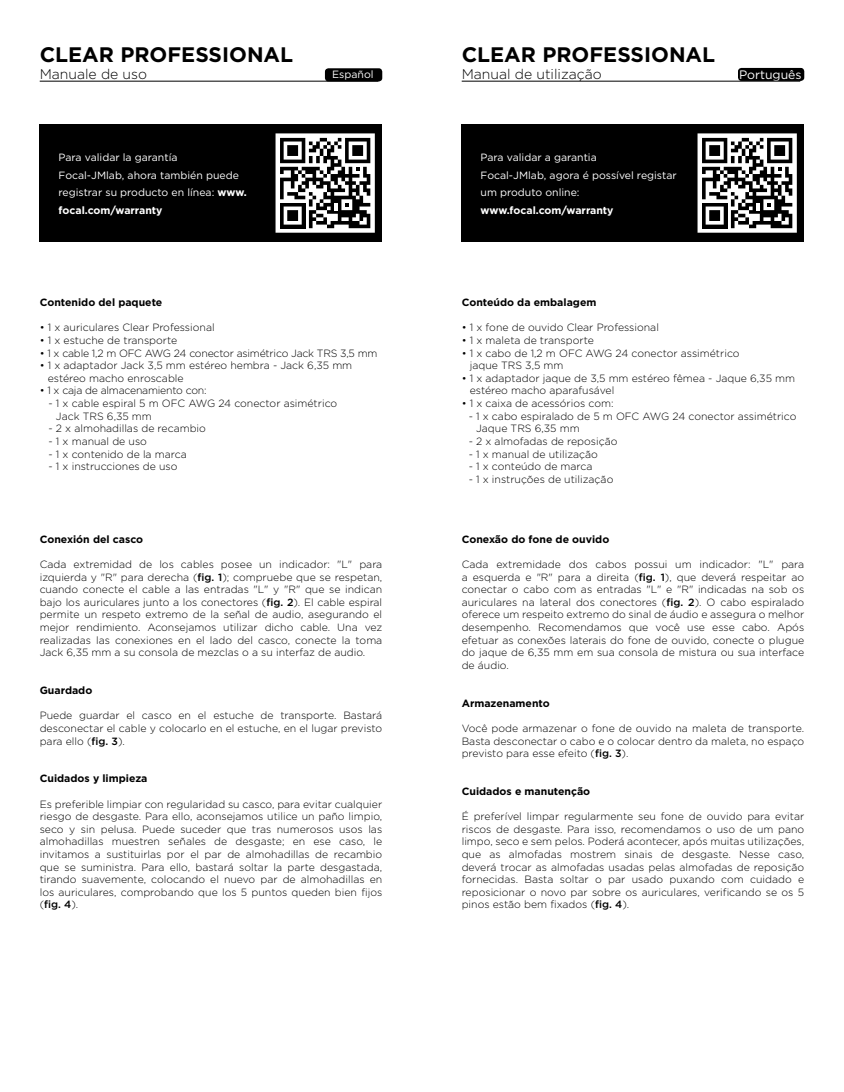
<style>
.page{position:relative;width:844px;height:1092px;background:#fff}
.page>*{position:absolute;margin:0;border:0;box-sizing:border-box;transform-origin:0 0}
.t1{font:700 21px "Gotham";color:#000}
.Texte{font:300 14px "Gotham";color:#000}
.t2{font:12.25px "Gotham";color:#fff}
.Texte-2{font:300 10.5px/12.6px "Gotham";color:#000;text-align:justify}
.Texte-3{font:10.5px/17.5px "Gotham";color:#fff}
.Texte-4{font:700 10.5px "Gotham";color:#000}
.Texte-5{font:300 10.5px "Gotham";letter-spacing:-.02em;color:#000}
.Titre{font:700 10.5px "Gotham";color:#000}
.Texte-6{font:700 10.5px "Gotham";color:#fff}
.s1{font-weight:700}
.s2{font-weight:500}
</style>
<div class="page">
<div style="left:325px;top:68px;width:57px;height:13px;background:#000;border-radius:4px"></div>
<hr style="left:40px;top:81px;width:338px;height:1px;background:#000">
<div style="left:737px;top:68px;width:67px;height:13px;background:#000;border-radius:4px"></div>
<hr style="left:461px;top:81px;width:339px;height:1px;background:#000">
<div style="left:40px;top:124px;width:342px;height:118px;background:#000"></div>
<svg style="left:278px;top:136px;width:94px;height:94px"></svg>
<svg style="left:280px;top:138px;width:90px;height:90px"></svg>
<div style="left:275px;top:133px;width:100px;height:100px;border:2px solid #fff"></div>
<div style="left:461px;top:124px;width:343px;height:118px;background:#000"></div>
<svg style="left:700px;top:136px;width:93px;height:94px"></svg>
<svg style="left:701px;top:138px;width:91px;height:90px"></svg>
<div style="left:697px;top:133px;width:99px;height:100px;border:2px solid #fff"></div>
<h1 class="t1" style="left:40px;top:41px;width:255px">CLEAR PROFESSIONAL</h1>
<h1 class="t1" style="left:461px;top:41px;width:255px">CLEAR PROFESSIONAL</h1>
<p class="Texte" style="left:40px;top:65px;width:109px">Manuale de uso</p>
<p class="Texte-3" style="left:332px;top:65px;width:43px">Español</p>
<p class="Texte" style="left:461px;top:65px;width:142px">Manual de utilização</p>
<p class="t2" style="left:739px;top:67px;width:64px">Português</p>
<p class="Texte-3" style="left:59px;top:148px;width:190px">Para validar la garantía<br>Focal-JMlab, ahora también puede registrar su producto en línea: <span class="s1">www. focal.com/warranty</span></p>
<p class="Texte-3" style="left:480px;top:148px;width:197px">Para validar a garantia<br>Focal-JMlab, agora é possível registar um produto online:</p>
<p class="Texte-6" style="left:480px;top:203px;width:134px">www.focal.com/warranty</p>
<p class="Texte-4" style="left:40px;top:295px;width:124px">Contenido del paquete</p>
<p class="Texte-2" style="left:40px;top:321px;width:176px">• 1 x auriculares Clear Professional</p>
<p class="Texte-2" style="left:40px;top:334px;width:139px">• 1 x estuche de transporte</p>
<p class="Texte-5" style="left:40px;top:346px;width:339px">• 1 x cable 1,2 m OFC AWG 24 conector asimétrico Jack TRS 3,5 mm</p>
<p class="Texte-2" style="left:48px;top:359px;width:306px;text-indent:-8px">• 1 x adaptador Jack 3,5 mm estéreo hembra - Jack 6,35 mm estéreo macho enroscable</p>
<p class="Texte-5" style="left:40px;top:384px;width:168px">• 1 x caja de almacenamiento con:</p>
<p class="Texte-2" style="left:56px;top:397px;width:283px;text-indent:-7px">- 1 x cable espiral 5 m OFC AWG 24 conector asimétrico<br>Jack TRS 6,35 mm</p>
<p class="Texte-2" style="left:48px;top:422px;width:159px">- 2 x almohadillas de recambio</p>
<p class="Texte-2" style="left:48px;top:434px;width:100px">- 1 x manual de uso</p>
<p class="Texte-2" style="left:48px;top:447px;width:140px">- 1 x contenido de la marca</p>
<p class="Texte-2" style="left:48px;top:460px;width:130px">- 1 x instrucciones de uso</p>
<p class="Titre" style="left:40px;top:532px;width:105px">Conexión del casco</p>
<p class="Texte-2" style="left:40px;top:557px;width:344px">Cada extremidad de los cables posee un indicador: "L" para izquierda y "R" para derecha (<span class="s2">fig. 1</span>); compruebe que se respetan, cuando conecte el cable a las entradas "L" y "R" que se indican bajo los auriculares junto a los conectores (<span class="s2">fig. 2</span>). El cable espiral permite un respeto extremo de la señal de audio, asegurando el mejor rendimiento. Aconsejamos utilizar dicho cable. Una vez realizadas las conexiones en el lado del casco, conecte la toma Jack 6,35 mm a su consola de mezclas o a su interfaz de audio.</p>
<p class="Titre" style="left:40px;top:683px;width:54px">Guardado</p>
<p class="Texte-2" style="left:40px;top:709px;width:344px">Puede guardar el casco en el estuche de transporte. Bastará desconectar el cable y colocarlo en el estuche, en el lugar previsto para ello (<span class="s2">fig. 3</span>).</p>
<p class="Titre" style="left:40px;top:771px;width:109px">Cuidados y limpieza</p>
<p class="Texte-2" style="left:40px;top:797px;width:344px">Es preferible limpiar con regularidad su casco, para evitar cualquier riesgo de desgaste. Para ello, aconsejamos utilice un paño limpio, seco y sin pelusa. Puede suceder que tras numerosos usos las almohadillas muestren señales de desgaste; en ese caso, le invitamos a sustituirlas por el par de almohadillas de recambio que se suministra. Para ello, bastará soltar la parte desgastada, tirando suavemente, colocando el nuevo par de almohadillas en los auriculares, comprobando que los 5 puntos queden bien fijos (<span class="s2">fig. 4</span>).</p>
<p class="Texte-4" style="left:461px;top:295px;width:136px">Conteúdo da embalagem</p>
<p class="Texte-2" style="left:461px;top:321px;width:199px">• 1 x fone de ouvido Clear Professional</p>
<p class="Texte-2" style="left:461px;top:334px;width:134px">• 1 x maleta de transporte</p>
<p class="Texte-2" style="left:469px;top:346px;width:271px;text-indent:-8px">• 1 x cabo de 1,2 m OFC AWG 24 conector assimétrico jaque TRS 3,5 mm</p>
<p class="Texte-2" style="left:469px;top:371px;width:327px;text-indent:-8px">• 1 x adaptador jaque de 3,5 mm estéreo fêmea - Jaque 6,35 mm estéreo macho aparafusável</p>
<p class="Texte-2" style="left:461px;top:397px;width:153px">• 1 x caixa de acessórios com:</p>
<p class="Texte-2" style="left:476px;top:409px;width:322px;text-indent:-7px">- 1 x cabo espiralado de 5 m OFC AWG 24 conector assimétrico<br>Jaque TRS 6,35 mm</p>
<p class="Texte-2" style="left:468px;top:434px;width:150px">- 2 x almofadas de reposição</p>
<p class="Texte-2" style="left:468px;top:447px;width:131px">- 1 x manual de utilização</p>
<p class="Texte-2" style="left:468px;top:460px;width:125px">- 1 x conteúdo de marca</p>
<p class="Texte-2" style="left:468px;top:472px;width:146px">- 1 x instruções de utilização</p>
<p class="Texte-4" style="left:461px;top:532px;width:149px">Conexão do fone de ouvido</p>
<p class="Texte-2" style="left:461px;top:557px;width:344px">Cada extremidade dos cabos possui um indicador: "L" para a esquerda e "R" para a direita (<span class="s2">fig. 1</span>), que deverá respeitar ao conectar o cabo com as entradas "L" e "R" indicadas na sob os auriculares na lateral dos conectores (<span class="s2">fig. 2</span>). O cabo espiralado oferece um respeito extremo do sinal de áudio e assegura o melhor desempenho. Recomendamos que você use esse cabo. Após efetuar as conexões laterais do fone de ouvido, conecte o plugue do jaque de 6,35 mm em sua consola de mistura ou sua interface de áudio.</p>
<p class="Texte-4" style="left:461px;top:696px;width:89px">Armazenamento</p>
<p class="Texte-2" style="left:461px;top:721px;width:344px">Você pode armazenar o fone de ouvido na maleta de transporte.<br>Basta desconectar o cabo e o colocar dentro da maleta, no espaço previsto para esse efeito (<span class="s2">fig. 3</span>).</p>
<p class="Texte-4" style="left:461px;top:784px;width:130px">Cuidados e manutenção</p>
<p class="Texte-2" style="left:461px;top:809px;width:344px">É preferível limpar regularmente seu fone de ouvido para evitar riscos de desgaste. Para isso, recomendamos o uso de um pano limpo, seco e sem pelos. Poderá acontecer, após muitas utilizações, que as almofadas mostrem sinais de desgaste. Nesse caso, deverá trocar as almofadas usadas pelas almofadas de reposição fornecidas. Basta soltar o par usado puxando com cuidado e reposicionar o novo par sobre os auriculares, verificando se os 5 pinos estão bem fixados (<span class="s2">fig. 4</span>).</p>
</div>
